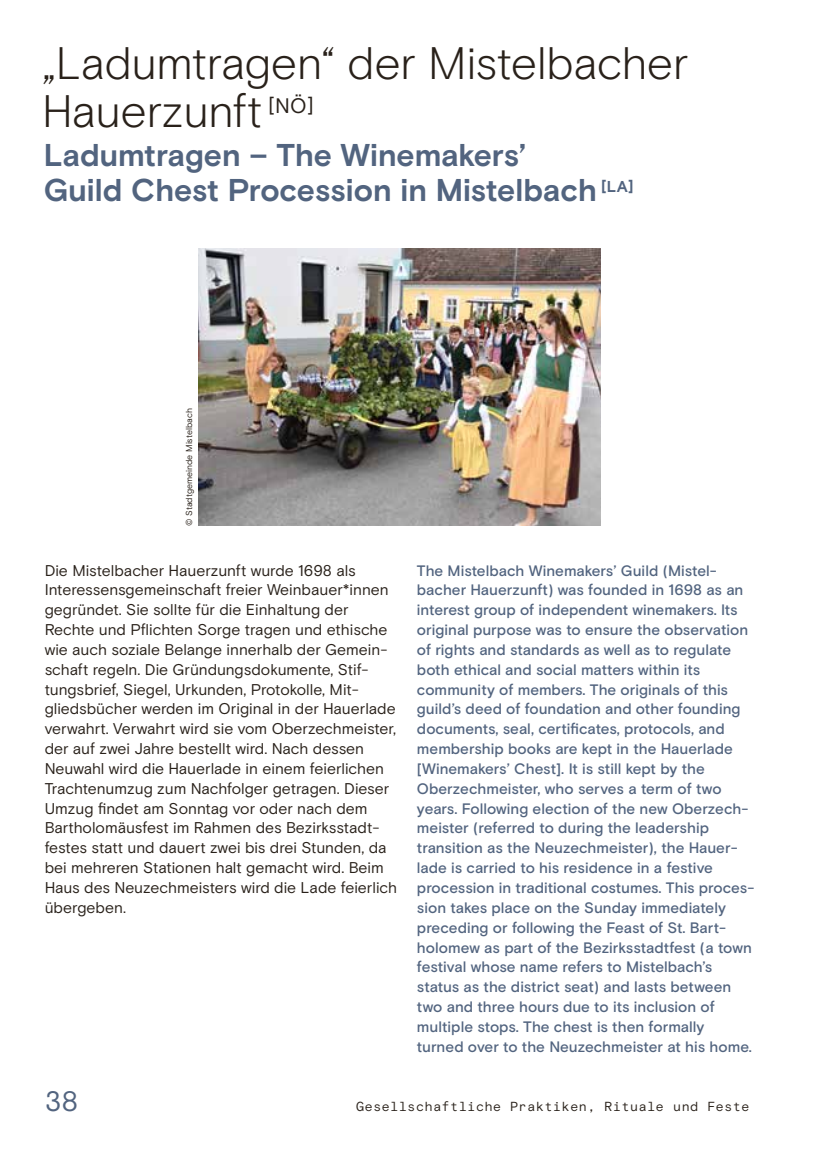
<style>
.page{position:relative;width:819px;height:1151px;background:#fff}
.page>*{position:absolute;margin:0;border:0;box-sizing:border-box;transform-origin:0 0}
.t1{font:300 45.5px/47.1px "Basis Grotesque Pro";letter-spacing:-.005em;color:#29211a}
.t2{font:700 31.5px/34.6px "Basis Grotesque Pro";letter-spacing:-.005em;color:#52647f}
.t3{font:28px "Basis Grotesque Pro Mono";color:#52647f}
.t4{font:15.58px/19.8px "Basis Grotesque Pro";color:#29211a}
.t5{font:500 15.05px/19.8px "Basis Grotesque Pro";color:#52647f}
.t6{font:13.12px "Basis Grotesque Pro Mono";letter-spacing:.05em;color:#29211a}
.t7{font:8.75px "Basis Grotesque Pro";color:#29211a}
</style>
<div class="page">
<img style="left:198px;top:248px;width:402px;height:278px">
<h1 class="t1" style="left:42px;top:40px;width:647px">„Ladumtragen“ der Mistelbacher<br>Hauerzunft <sup>[NÖ]</sup></h1>
<h2 class="t2" style="left:44px;top:139px;width:591px">Ladumtragen – The Winemakers’<br>Guild Chest Procession in Mistelbach <sup>[LA]</sup></h2>
<p class="t7" style="left:184px;top:526px;width:119px;rotate:-90deg">© Stadtgemeinde Mistelbach</p>
<p class="t4" style="left:45px;top:560px;width:354px">Die Mistelbacher Hauerzunft wurde 1698 als Interessensgemeinschaft freier Weinbauer*innen gegründet. Sie sollte für die Einhaltung der Rechte und Pflichten Sorge tragen und ethische wie auch soziale Belange innerhalb der Gemein&shy;schaft regeln. Die Gründungsdokumente, Stif&shy;tungsbrief, Siegel, Urkunden, Protokolle, Mit&shy;gliedsbücher werden im Original in der Hauerlade verwahrt. Verwahrt wird sie vom Oberzechmeister, der auf zwei Jahre bestellt wird. Nach dessen Neuwahl wird die Hauerlade in einem feierlichen Trachtenumzug zum Nachfolger getragen. Dieser Umzug findet am Sonntag vor oder nach dem Bartholomäusfest im Rahmen des Bezirksstadt&shy;festes statt und dauert zwei bis drei Stunden, da bei mehreren Stationen halt gemacht wird. Beim Haus des Neuzechmeisters wird die Lade feierlich übergeben.</p>
<p class="t5" style="left:417px;top:561px;width:339px">The Mistelbach Winemakers’ Guild (Mistel&shy;bacher Hauerzunft) was founded in 1698 as an interest group of independent winemakers. Its original purpose was to ensure the observation of rights and standards as well as to regulate both ethical and social matters within its community of members. The originals of this guild’s deed of foundation and other founding documents, seal, certificates, protocols, and membership books are kept in the Hauerlade [Winemakers’ Chest]. It is still kept by the Oberzechmeister, who serves a term of two years. Following election of the new Oberzech&shy;meister (referred to during the leadership transition as the Neuzechmeister), the Hauer&shy;lade is carried to his residence in a festive procession in traditional costumes. This proces&shy;sion takes place on the Sunday immediately preceding or following the Feast of St. Bart&shy;holomew as part of the Bezirksstadtfest (a town festival whose name refers to Mistelbach’s status as the district seat) and lasts between two and three hours due to its inclusion of multiple stops. The chest is then formally turned over to the Neuzechmeister at his home.</p>
<h3 class="t3" style="left:45px;top:1085px;width:35px">38</h3>
<p class="t6" style="left:356px;top:1099px;width:394px">Gesellschaftliche Praktiken, Rituale und Feste</p>
</div>
